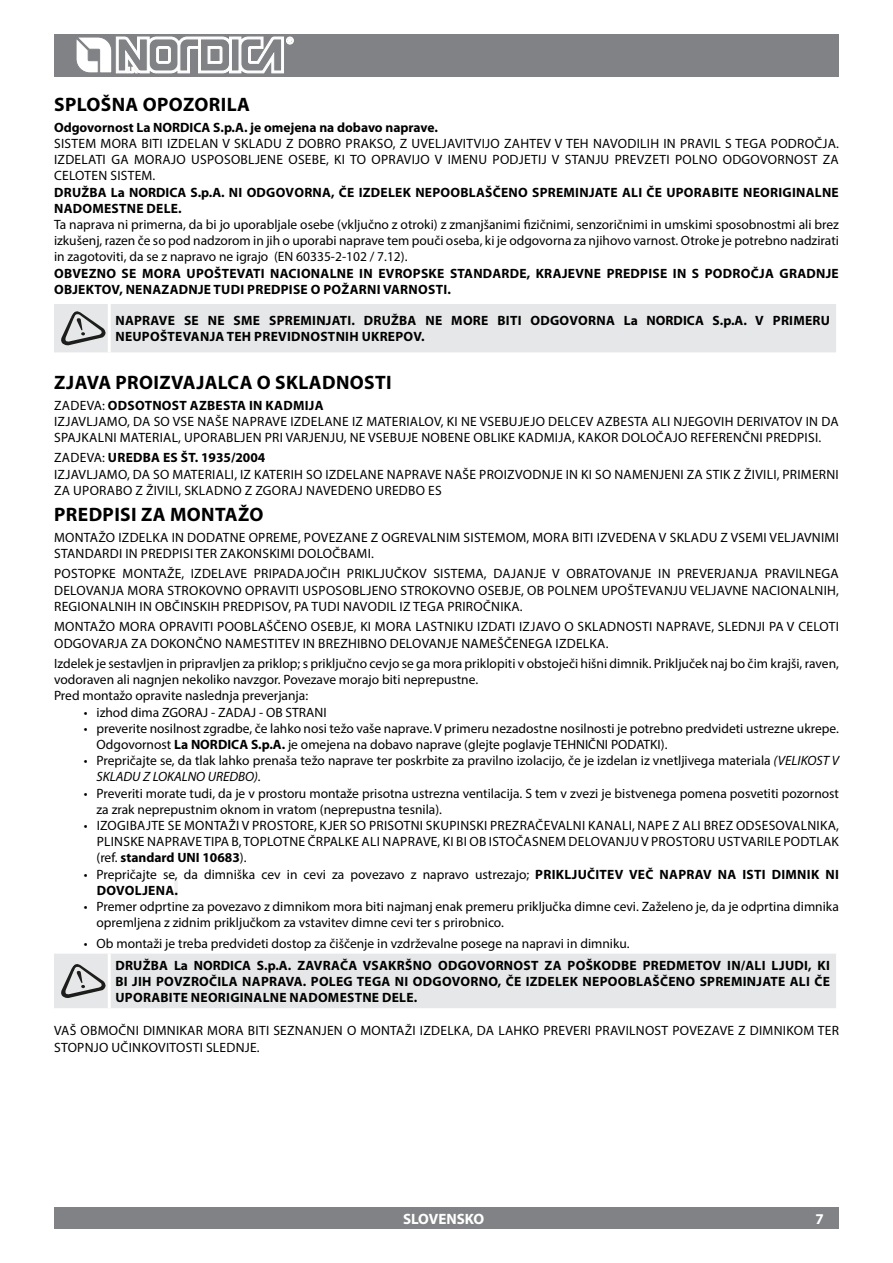
<style>
.page{position:relative;width:893px;height:1263px;background:#fff}
.page>*{position:absolute;margin:0;border:0;box-sizing:border-box;transform-origin:0 0}
.t1{font:700 19.5px "Myriad Pro";letter-spacing:.02em;color:#000}
.t2{font:700 15px "Myriad Pro";color:#fff}
.t3{font:13.5px/16.2px "Myriad Pro";letter-spacing:.02em;color:#000}
.t4{font:13.5px/16.2px "Myriad Pro";color:#000}
.t5{font:700 13.5px "Myriad Pro";letter-spacing:.02em;color:#000}
.t6{font:700 13.5px "Myriad Pro";color:#000}
.s1{font-weight:700}
.s2{font-style:italic}
</style>
<div class="page">
<div style="left:54px;top:34px;width:785px;height:43px;background:#808285"></div>
<svg style="left:76px;top:37px;width:217px;height:36px"></svg>
<div style="left:54px;top:1208px;width:785px;height:21px;background:#808285"></div>
<hr style="left:174px;top:880px;width:4px;height:23px;background:#f1f1f2">
<div style="left:54px;top:304px;width:782px;height:48px;background:#e6e7e8"></div>
<div style="left:54px;top:954px;width:782px;height:54px;background:#e6e7e8"></div>
<h1 class="t1" style="left:54px;top:92px;width:197px">SPLOŠNA OPOZORILA</h1>
<p class="t6" style="left:54px;top:118px;width:385px">ODGOVORNOST LA NORDICA S.P.A. JE OMEJENA NA DOBAVO NAPRAVE.</p>
<p class="t3" style="left:54px;top:135px;width:786px;text-align:justify">SISTEM MORA BITI IZDELAN V SKLADU Z DOBRO PRAKSO, Z UVELJAVITVIJO ZAHTEV V TEH NAVODILIH IN PRAVIL S TEGA PODROČJA.<br>IZDELATI GA MORAJO USPOSOBLJENE OSEBE, KI TO OPRAVIJO V IMENU PODJETIJ V STANJU PREVZETI POLNO ODGOVORNOST ZA CELOTEN SISTEM.</p>
<p class="t5" style="left:54px;top:183px;width:251px">DRUŽBA LA NORDICA S.P.A. NI ODGOVORNA</p>
<p class="t5" style="left:331px;top:183px;width:112px">, ČE IZDELEK NEPOO</p>
<p class="t5" style="left:460px;top:183px;width:169px">BLAŠČENO SPREMINJATE ALI</p>
<p class="t5" style="left:646px;top:183px;width:39px">ČE UPORA</p>
<p class="t5" style="left:711px;top:183px;width:90px">BITE NEORIGINALN</p>
<p class="t5" style="left:832px;top:183px;width:9px">E</p>
<p class="t5" style="left:54px;top:199px;width:11px">NADO</p>
<p class="t5" style="left:92px;top:199px;width:91px">MESTNE DELE.</p>
<p class="t3" style="left:54px;top:216px;width:786px;text-align:justify">TA NAPRAVA NI PRIMERNA, DA BI JO UPORABLJALE OSEBE (VKLJUČNO Z OTROKI) Z ZMANJŠANIMI FIZIČNIMI, SENZORIČNIMI IN UMSKIMI SPOSOBNOSTMI ALI BREZ IZKUŠENJ, RAZEN ČE SO POD NADZOROM IN JIH O UPORABI NAPRAVE TEM POUČI OSEBA, KI JE ODGOVORNA ZA NJIHOVO VARNOST. OTROKE JE POTREBNO NADZIRATI IN ZAGOTOVITI, DA SE Z NAPRAVO NE IGRAJO (EN 60335-2-102 / 7.12).</p>
<p class="t5" style="left:54px;top:264px;width:19px">OBVE</p>
<p class="t5" style="left:89px;top:264px;width:75px">ZNO SE MORA</p>
<p class="t5" style="left:187px;top:264px;width:19px">UPOŠ</p>
<p class="t5" style="left:222px;top:264px;width:58px">TEVATI NACIONALN</p>
<p class="t5" style="left:346px;top:264px;width:58px">E IN EVROPS</p>
<p class="t5" style="left:429px;top:264px;width:46px">KE STANDARD</p>
<p class="t5" style="left:519px;top:264px;width:120px">E, KRAJEVNE PREDPIS</p>
<p class="t5" style="left:660px;top:264px;width:55px">E IN SPODRO</p>
<p class="t5" style="left:751px;top:264px;width:48px">ČJA GRADN</p>
<p class="t5" style="left:826px;top:264px;width:15px">JE</p>
<p class="t5" style="left:54px;top:280px;width:99px">OBJEKTOV, NENAZADN</p>
<p class="t5" style="left:198px;top:280px;width:81px">JE TUDI PREDPIS</p>
<p class="t5" style="left:301px;top:280px;width:58px">E OPOŽARNI</p>
<p class="t5" style="left:383px;top:280px;width:18px">VARNOS</p>
<p class="t5" style="left:436px;top:280px;width:17px">TI.</p>
<p class="t5" style="left:115px;top:312px;width:53px">NAPRAVE</p>
<p class="t5" style="left:184px;top:312px;width:68px">SE NE SME</p>
<p class="t5" style="left:269px;top:312px;width:320px">SPREM INJATI. DRUŽBA NE MORE BITI ODGOVORNA</p>
<p class="t6" style="left:624px;top:312px;width:208px">LA NORDICA S.P.A. V PRI MERU</p>
<p class="t5" style="left:115px;top:328px;width:36px">NEUPOŠ</p>
<p class="t5" style="left:168px;top:328px;width:129px">TEVANJA TEH PREVIDNOS</p>
<p class="t5" style="left:328px;top:328px;width:98px">TNI H UKREPOV.</p>
<h1 class="t1" style="left:54px;top:370px;width:339px">ZJAVA PROIZVAJALCA O SKLADNOSTI</h1>
<p class="t3" style="left:54px;top:397px;width:64px">ZADEVA: <span class="s1">ODSO</span></p>
<p class="t5" style="left:145px;top:396px;width:18px">TNOS</p>
<p class="t5" style="left:179px;top:396px;width:144px">T AZBESTA IN KADMIJA</p>
<p class="t3" style="left:54px;top:413px;width:786px">IZJAVLJAMO, DA SO VSE NAŠE NAPRAVE IZDELANE IZ MATERIALOV, KI NE VSEBUJEJO DELCEV AZBESTA ALI NJEGOVIH DERIVATOV IN DA<br>SPAJKALNI MATERIAL, UPORABLJEN PRI VARJENJU, NE VSEBUJE NOBENE OBLIKE KADMIJA, KAKOR DOLOČAJO REFERENČNI PREDPISI.</p>
<p class="t3" style="left:54px;top:450px;width:786px">ZADEVA: <span class="s1">UREDBA ES ŠT. 1935/2004<br></span>IZJAVLJAMO, DA SO MATERIALI, IZ KATERIH SO IZDELANE NAPRAVE NAŠE PROIZVODNJE IN KI SO NAMENJENI ZA STIK Z ŽIVILI, PRIMERNI<br>ZA UPORABO Z ŽIVILI, SKLADNO Z ZGORAJ NAVEDENO UREDBO ES</p>
<h1 class="t1" style="left:54px;top:502px;width:211px">PREDPISI ZA MONTAŽO</h1>
<p class="t3" style="left:54px;top:529px;width:786px">MONTAŽO IZDELKA IN DODATNE OPREME, POVEZANE Z OGREVALNIM SISTEMOM, MORA BITI IZVEDENA V SKLADU Z VSEMI VELJAVNIMI<br>STANDARDI IN PREDPISI TER ZAKONSKIMI DOLOČBAMI.</p>
<p class="t3" style="left:54px;top:566px;width:786px;text-align:justify">POSTOPKE MONTAŽE, IZDELAVE PRIPADAJOČIH PRIKLJUČKOV SISTEMA, DAJANJE V OBRATOVANJE IN PREVERJANJA PRAVILNEGA DELOVANJA MORA STROKOVNO OPRAVITI USPOSOBLJENO STROKOVNO OSEBJE, OB POLNEM UPOŠTEVANJU VELJAVNE NACIONALNIH, REGIONALNIH IN OBČINSKIH PREDPISOV, PA TUDI NAVODIL IZ TEGA PRIROČNIKA.</p>
<p class="t3" style="left:54px;top:618px;width:786px">MONTAŽO MORA OPRAVITI POOBLAŠČENO OSEBJE, KI MORA LASTNIKU IZDATI IZJAVO O SKLADNOSTI NAPRAVE, SLEDNJI PA V CELOTI<br>ODGOVARJA ZA DOKONČNO NAMESTITEV IN BREZHIBNO DELOVANJE NAMEŠČENEGA IZDELKA.</p>
<p class="t4" style="left:54px;top:655px;width:786px">IZDELEK JE SESTAVLJEN IN PRIPRAVLJEN ZA PRIKLOP; S PRIKLJUČNO CEVJO SE GA MORA PRIKLOPITI V OBSTOJEČI HIŠNI DIMNIK. PRIKLJUČEK NAJ BO ČIM KRAJŠI, RAVEN,<br>VODORAVEN ALI NAGNJEN NEKOLIKO NAVZGOR. POVEZAVE MORAJO BITI NEPREPUSTNE.<br>PRED MONTAŽO OPRAVITE NASLEDNJA PREVERJANJA:</p>
<p class="t3" style="left:84px;top:704px;width:87px">• IZHOD DIMA ZGORAJ</p>
<p class="t3" style="left:211px;top:704px;width:16px">- ZADAJ</p>
<p class="t3" style="left:259px;top:704px;width:41px">- OB STRANI</p>
<p class="t4" style="left:97px;top:720px;width:744px;text-indent:-13px">• PREVERITE NOSILNOST ZGRADBE, ČE LAHKO NOSI TEŽO VAŠE NAPRAVE. V PRIMERU NEZADOSTNE NOSILNOSTI JE POTREBNO PREDVIDETI USTREZNE UKREPE.<br>ODGOVORNOST <span class="s1">LA NORDICA S.P.A.</span> JE OMEJENA NA DOBAVO NAPRAVE (GLEJTE POGLAVJE TEHNIČNI</p>
<p class="t3" style="left:611px;top:736px;width:8px">PODATKI</p>
<p class="t3" style="left:661px;top:736px;width:8px">).</p>
<p class="t4" style="left:97px;top:752px;width:744px;text-indent:-13px">• PREPRIČAJTE SE, DA TLAK LAHKO PRENAŠA TEŽO NAPRAVE TER POSKRBITE ZA PRAVILNO IZOLACIJO, ČE JE IZDELAN IZ VNETLJIVEGA MATERIALA <span class="s2">(VELIKOST V<br>SKLADU Z LOKALNO UREDBO).</span></p>
<p class="t4" style="left:97px;top:785px;width:744px;text-indent:-13px">• PREVERITI MORATE TUDI, DA JE V PROSTORU MONTAŽE PRISOTNA USTREZNA VENTILACIJA. S TEM V ZVEZI JE BISTVENEGA POMENA POSVETITI POZORNOST<br>ZA ZRAK NEPREPUSTNIM OKNOM IN VRATOM (NEPREPUSTNA TESNILA).</p>
<p class="t3" style="left:97px;top:817px;width:744px;text-align:justify;text-indent:-13px">• IZOGIBAJTE SE MONTAŽI V PROSTORE, KJER SO PRISOTNI SKUPINSKI PREZRAČEVALNI KANALI, NAPE Z ALI BREZ ODSESOVALNIKA, PLINSKE NAPRAVE TIPA B, TOPLOTNE ČRPALKE ALI NAPRAVE, KI BI OB ISTOČASNEM DELOVANJU V PROSTORU USTVARILE PODTLAK (REF. <span class="s1">STANDARD UNI 10683</span>).</p>
<p class="t4" style="left:84px;top:866px;width:586px">• PREPRIČAJTE SE, DA DIMNIŠKA CEV IN CEVI ZA POVEZAVO Z NAPRAVO USTREZAJO; <span class="s1">PRI KLJUČITEV VEČ NAPRA</span></p>
<p class="t5" style="left:703px;top:865px;width:137px">V NA ISTIDIMNIK NI</p>
<p class="t5" style="left:97px;top:881px;width:83px">DOVOLJENA.</p>
<p class="t4" style="left:97px;top:898px;width:744px;text-indent:-13px">• PREMER ODPRTINE ZA POVEZAVO Z DIMNIKOM MORA BITI NAJMANJ ENAK PREMERU PRIKLJUČKA DIMNE CEVI. ZAŽELENO JE, DA JE ODPRTINA DIMNIKA<br>OPREMLJENA Z ZIDNIM PRIKLJUČKOM ZA VSTAVITEV DIMNE CEVI TER S PRIROBNICO.</p>
<p class="t4" style="left:84px;top:935px;width:547px">• OB MONTAŽI JE TREBA PREDVIDETI DOSTOP ZA ČIŠČENJE IN VZDRŽEVALNE POSEGE NA NAPRAVI IN DIMNIKU.</p>
<p class="t5" style="left:115px;top:956px;width:291px">DRUŽBA LA NORDICA S.P.A. ZAVRAČA VSAKRŠNO</p>
<p class="t5" style="left:438px;top:956px;width:58px">ODGOVORNOS</p>
<p class="t5" style="left:531px;top:956px;width:46px">T ZA POŠ</p>
<p class="t5" style="left:593px;top:956px;width:160px">KODBE PREDMETOV IN/ALI</p>
<p class="t5" style="left:772px;top:956px;width:58px">LJUDI, KI</p>
<p class="t5" style="left:115px;top:972px;width:77px">BI JIH POVZRO</p>
<p class="t5" style="left:209px;top:972px;width:16px">ČILA</p>
<p class="t5" style="left:242px;top:972px;width:10px">NAPRA</p>
<p class="t5" style="left:286px;top:972px;width:185px">VA. POLEG TEGA NI ODGOVORNO</p>
<p class="t5" style="left:498px;top:972px;width:112px">, ČE IZDELEK NEPOO</p>
<p class="t5" style="left:628px;top:972px;width:170px">BLAŠČENO SPREMINJATE ALI</p>
<p class="t5" style="left:814px;top:972px;width:17px">ČE</p>
<p class="t5" style="left:115px;top:989px;width:20px">UPORA</p>
<p class="t5" style="left:161px;top:989px;width:88px">BITE NEORIGINALN</p>
<p class="t5" style="left:279px;top:989px;width:21px">E NADO</p>
<p class="t5" style="left:328px;top:989px;width:91px">MESTNE DELE.</p>
<p class="t3" style="left:54px;top:1022px;width:786px">VAŠ OBMOČNI DIMNIKAR MORA BITI SEZNANJEN O MONTAŽI IZDELKA, DA LAHKO PREVERI PRAVILNOST POVEZAVE Z DIMNIKOM TER<br>STOPNJO UČINKOVITOSTI SLEDNJE.</p>
<p class="t2" style="left:403px;top:1209px;width:83px">SLOVENSKO</p>
<p class="t2" style="left:815px;top:1209px;width:10px">7</p>
</div>
